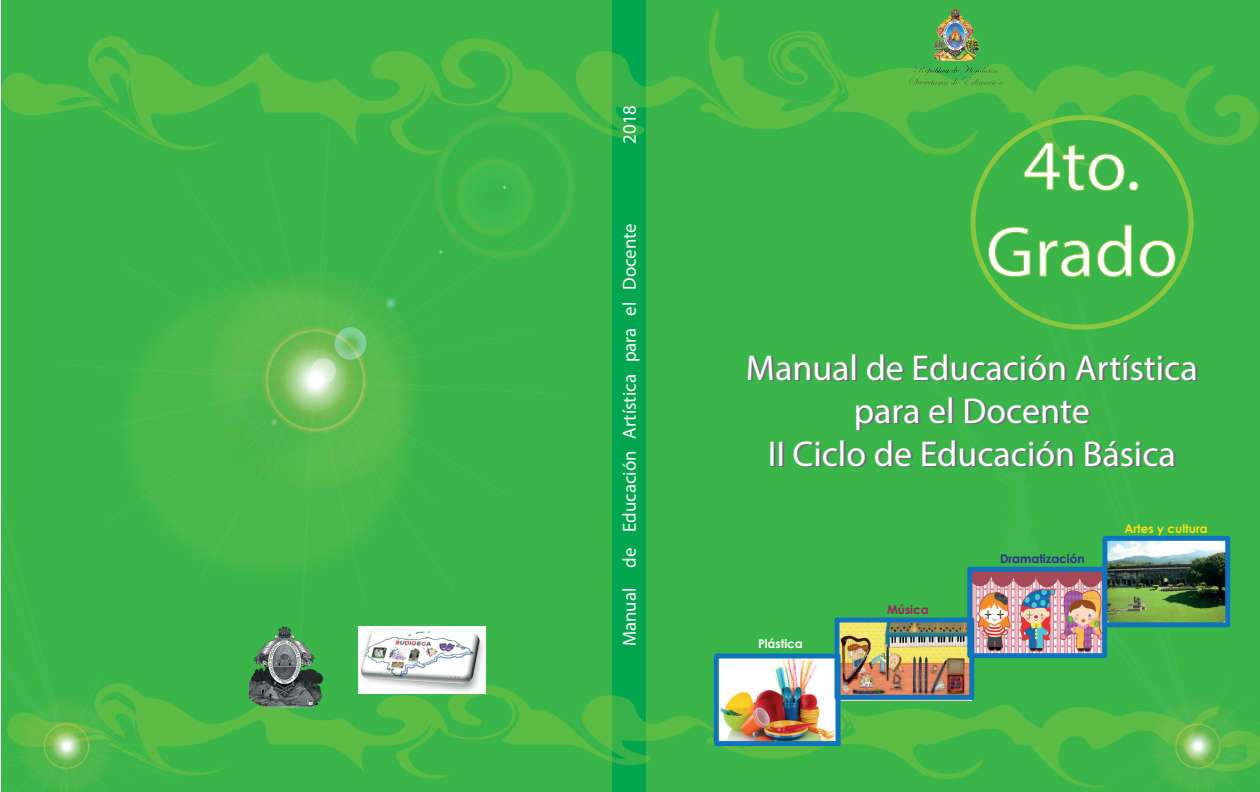
<style>
.page{position:relative;width:1260px;height:792px;background:#fff}
.page>*{position:absolute;margin:0;border:0;box-sizing:border-box;transform-origin:0 0}
.t1{font:72px/86.4px "Myriad Pro";color:#fff;text-align:center;scale:1.04 1}
.t2{font:36px/43.2px "Myriad Pro";color:#fff;text-align:center}
.t3{font:18.9px "Myriad Pro";color:#fff}
.t4{font:700 12px "Century Gothic";color:#2e3092}
.t5{font:700 12px "Century Gothic";color:#ffdd17}
.t6{font:700 12px "Century Gothic";color:#fff}
.t7{font:700 12px "Century Gothic";color:#9e1f62}
</style>
<div class="page">
<div style="left:642px;top:0;width:618px;height:792px;background:#3ab54a"></div>
<div style="left:1px;top:0;width:612px;height:792px;background:#3ab54a"></div>
<div style="left:613px;top:0;width:33px;height:792px;background:#00a54f"></div>
<svg style="left:182px;top:662px;width:532px;height:125px"></svg>
<svg style="left:7px;top:683px;width:175px;height:109px"></svg>
<svg style="left:124px;top:250px;width:319px;height:387px"></svg>
<svg style="left:424px;top:105px;width:160px;height:164px"></svg>
<svg style="left:305px;top:348px;width:41px;height:42px"></svg>
<svg style="left:378px;top:290px;width:25px;height:26px"></svg>
<svg style="left:335px;top:327px;width:31px;height:33px"></svg>
<svg style="left:265px;top:413px;width:17px;height:17px"></svg>
<svg style="left:1px;top:10px;width:1258px;height:155px"></svg>
<svg style="left:962px;top:106px;width:232px;height:224px"></svg>
<img style="left:246px;top:626px;width:78px;height:81px">
<img style="left:359px;top:626px;width:127px;height:67px">
<img style="left:714px;top:536px;width:532px;height:256px">
<p class="t3" style="left:618px;top:144px;width:40px;rotate:-90deg">2018</p>
<p class="t3" style="left:618px;top:646px;width:424px;rotate:-90deg">Manual de Educación Artística para el Docente</p>
<h1 class="t1" style="left:986px;top:121px;width:186px">4to.<br>Grado</h1>
<p class="t2" style="left:746px;top:345px;width:453px">Manual de Educación Artística para el Docente<br>II Ciclo de Educación Básica</p>
<p class="t6" style="left:758px;top:635px;width:46px">Plástica</p>
<p class="t7" style="left:887px;top:601px;width:43px">Música</p>
<p class="t4" style="left:1000px;top:549px;width:86px">Dramatización</p>
<p class="t5" style="left:1125px;top:519px;width:85px">Artes y cultura</p>
</div>
